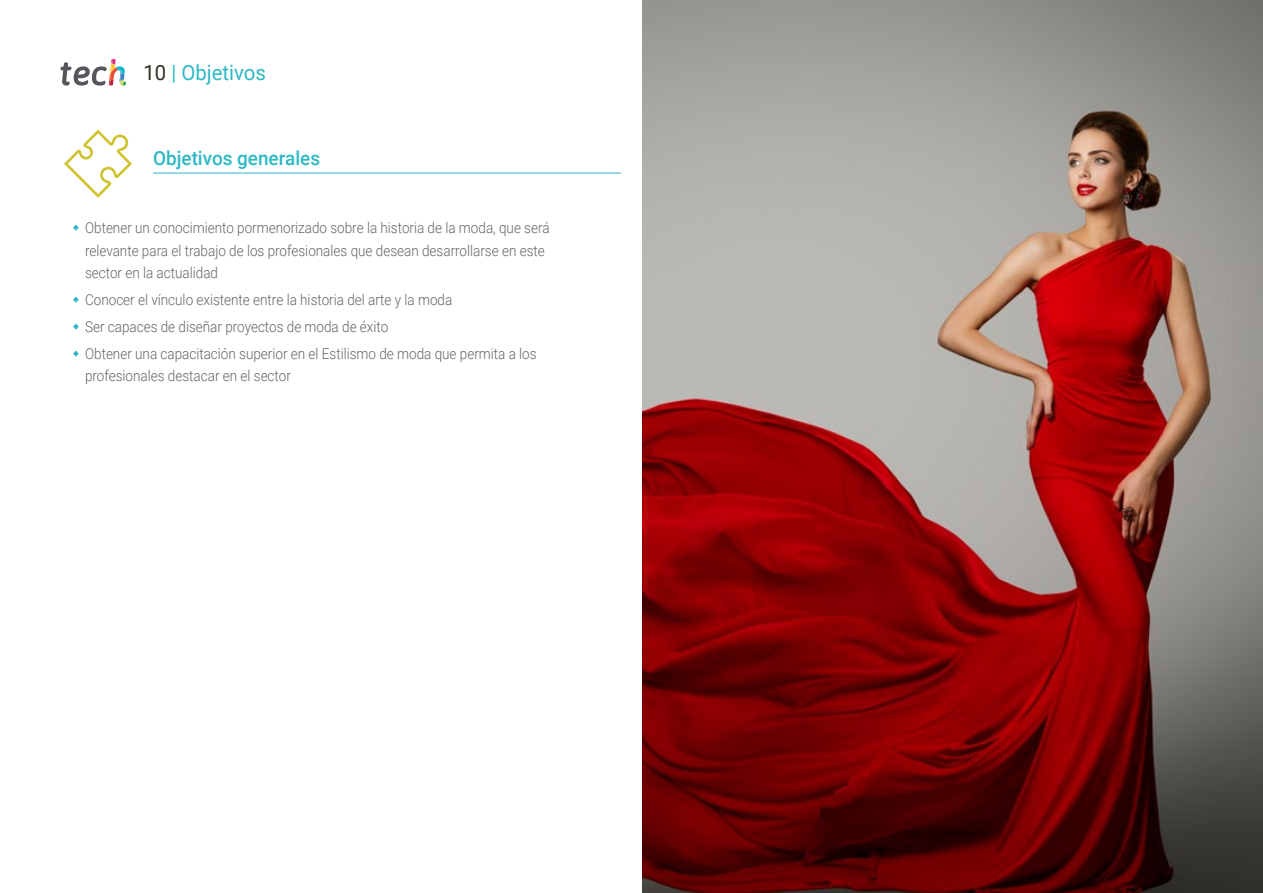
<style>
.page{position:relative;width:1263px;height:893px;background:#fff}
.page>*{position:absolute;margin:0;border:0;box-sizing:border-box;transform-origin:0 0}
.t1{font:21px "Roboto";color:#2db8c5}
.t2{font:500 19.5px "Roboto";color:#2db8c5}
.t3{font:300 15px/22.5px "Roboto";color:#61646a;scale:.9 1}
.s1{color:#312e20}
</style>
<div class="page">
<hr style="left:153px;top:173px;width:468px;height:1px;background:#2db8c5">
<svg style="left:64px;top:130px;width:68px;height:68px"></svg>
<svg style="left:61px;top:59px;width:65px;height:27px"></svg>
<img style="left:642px;top:0;width:621px;height:893px">
<h1 class="t1" style="left:144px;top:57px;width:124px"><span class="s1">10</span> | Objetivos</h1>
<h2 class="t2" style="left:153px;top:144px;width:169px">Objetivos generales</h2>
<p class="t3" style="left:85px;top:216px;width:518px">Obtener un conocimiento pormenorizado sobre la historia de la moda, que será relevante para el trabajo de los profesionales que desean desarrollarse en este sector en la actualidad</p>
<p class="t3" style="left:85px;top:286px;width:503px;line-height:26.7px">Conocer el vínculo existente entre la historia del arte y la moda<br>Ser capaces de diseñar proyectos de moda de éxito<br>Obtener una capacitación superior en el Estilismo de moda que permita a los</p>
<p class="t3" style="left:85px;top:364px;width:230px">profesionales destacar en el sector</p>
</div>
